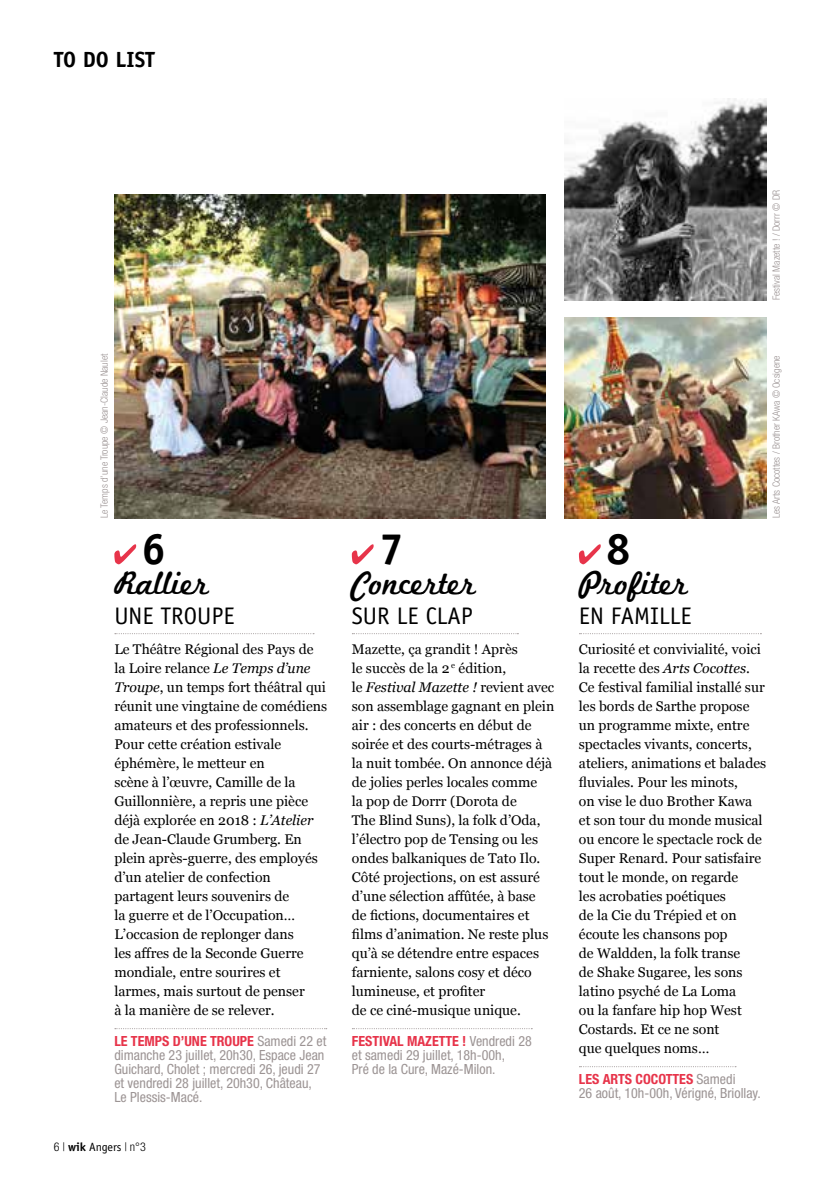
<style>
.page{position:relative;width:823px;height:1191px;background:#fff}
.page>*{position:absolute;margin:0;border:0;box-sizing:border-box;transform-origin:0 0}
.t1{font:700 44px "Officina Sans Std";color:#000}
.t2{font:34px "Marketing Script";color:#000}
.t3{font:24px "Officina Sans Std";color:#000}
.t4{font:700 22px "Officina Sans Std";color:#000}
.t5{font:14px/19px "Georgia";color:#000}
.t6{font:condensed 14px/14px "Helvetica Neue";color:#9c9494}
.t7{font:300 condensed 12px "Helvetica Neue";color:#000}
.t8{font:300 condensed 10px "Helvetica Neue";color:#9c9494}
.s1{font-style:italic}
.s2{font-weight:700;color:#e7344a}
.s3{font-family:"Officina Sans Std";font-weight:700;font-stretch:normal}
.s4{font-family:"Officina Sans Std";font-weight:400;font-stretch:normal}
</style>
<div class="page">
<svg style="left:352px;top:633px;width:166px;height:1px"></svg>
<svg style="left:352px;top:1028px;width:180px;height:1px"></svg>
<svg style="left:351px;top:544px;width:22px;height:20px"></svg>
<svg style="left:579px;top:633px;width:182px;height:1px"></svg>
<svg style="left:579px;top:1066px;width:156px;height:1px"></svg>
<svg style="left:578px;top:544px;width:22px;height:20px"></svg>
<img style="left:564px;top:98px;width:201px;height:202px">
<img style="left:564px;top:318px;width:201px;height:200px">
<img style="left:114px;top:195px;width:431px;height:323px">
<svg style="left:115px;top:633px;width:199px;height:1px"></svg>
<svg style="left:115px;top:1028px;width:211px;height:1px"></svg>
<svg style="left:114px;top:544px;width:22px;height:20px"></svg>
<h3 class="t4" style="left:54px;top:46px;width:103px">TO DO LIST</h3>
<p class="t8" style="left:98px;top:518px;width:166px;rotate:-90deg">Le Temps d’une Troupe © Jean-Claude Naulet</p>
<h1 class="t1" style="left:141px;top:522px;width:26px">6</h1>
<h2 class="t2" style="left:114px;top:563px;width:96px">Rallier</h2>
<h3 class="t3" style="left:114px;top:601px;width:122px">UNE TROUPE</h3>
<p class="t5" style="left:114px;top:639px;width:214px">Le Théâtre Régional des Pays de la Loire relance <span class="s1">Le Temps d’une<br>Troupe</span>, un temps fort théâtral qui réunit une vingtaine de comédiens amateurs et des professionnels.<br>Pour cette création estivale éphémère, le metteur en<br>scène à l’œuvre, Camille de la<br>Guillonnière, a repris une pièce déjà explorée en 2018 : <span class="s1">L’Atelier </span>de Jean-Claude Grumberg. En plein après-guerre, des employés d’un atelier de confection partagent leurs souvenirs de<br>la guerre et de l’Occupation…<br>L’occasion de replonger dans<br>les affres de la Seconde Guerre mondiale, entre sourires et larmes, mais surtout de penser<br>à la manière de se relever.</p>
<p class="t6" style="left:114px;top:1034px;width:213px"><span class="s2">LE TEMPS D’UNE TROUPE</span> Samedi 22 et dimanche 23 juillet, 20h30, Espace Jean Guichard, Cholet ; mercredi 26, jeudi 27 et vendredi 28 juillet, 20h30, Château, Le Plessis-Macé.</p>
<p class="t7" style="left:54px;top:1140px;width:93px">6 | <span class="s3">wik</span> <span class="s4">Angers</span> | n°3</p>
<h1 class="t1" style="left:379px;top:522px;width:26px">7</h1>
<h2 class="t2" style="left:351px;top:563px;width:125px">Concerter</h2>
<h3 class="t3" style="left:351px;top:601px;width:122px">SUR LE CLAP</h3>
<p class="t5" style="left:351px;top:639px;width:204px">Mazette, ça grandit ! Après<br>le succès de la 2 <sup>e</sup> édition,<br>le <span class="s1">Festival Mazette !</span> revient avec son assemblage gagnant en plein air : des concerts en début de soirée et des courts-métrages à la nuit tombée. On annonce déjà de jolies perles locales comme<br>la pop de Dorrr (Dorota de<br>The Blind Suns), la folk d’Oda, l’électro pop de Tensing ou les ondes balkaniques de Tato Ilo.<br>Côté projections, on est assuré d’une sélection affûtée, à base<br>de fictions, documentaires et films d’animation. Ne reste plus qu’à se détendre entre espaces farniente, salons cosy et déco lumineuse, et profiter<br>de ce ciné-musique unique.</p>
<p class="t6" style="left:351px;top:1034px;width:181px"><span class="s2">FESTIVAL MAZETTE !</span> Vendredi 28 et samedi 29 juillet, 18h-00h,<br>Pré de la Cure, Mazé-Milon.</p>
<p class="t8" style="left:770px;top:300px;width:112px;rotate:-90deg">Festival Mazette ! / Dorrr © DR</p>
<p class="t8" style="left:770px;top:518px;width:164px;rotate:-90deg">Les Arts Cocottes / Brother KAwa © Ocsigene</p>
<h1 class="t1" style="left:606px;top:522px;width:26px">8</h1>
<h2 class="t2" style="left:578px;top:563px;width:110px">Profiter</h2>
<h3 class="t3" style="left:578px;top:601px;width:114px">EN FAMILLE</h3>
<p class="t5" style="left:578px;top:639px;width:189px">Curiosité et convivialité, voici la recette des <span class="s1">Arts Cocottes</span>.<br>Ce festival familial installé sur les bords de Sarthe propose un programme mixte, entre spectacles vivants, concerts, ateliers, animations et balades fluviales. Pour les minots,<br>on vise le duo Brother Kawa et son tour du monde musical ou encore le spectacle rock de<br>Super Renard. Pour satisfaire tout le monde, on regarde<br>les acrobaties poétiques<br>de la Cie du Trépied et on écoute les chansons pop<br>de Waldden, la folk transe<br>de Shake Sugaree, les sons latino psyché de La Loma<br>ou la fanfare hip hop West<br>Costards. Et ce ne sont<br>que quelques noms…</p>
<p class="t6" style="left:578px;top:1072px;width:183px"><span class="s2">LES ARTS COCOTTES</span> Samedi<br>26 août, 10h-00h, Vérigné, Briollay.</p>
</div>
